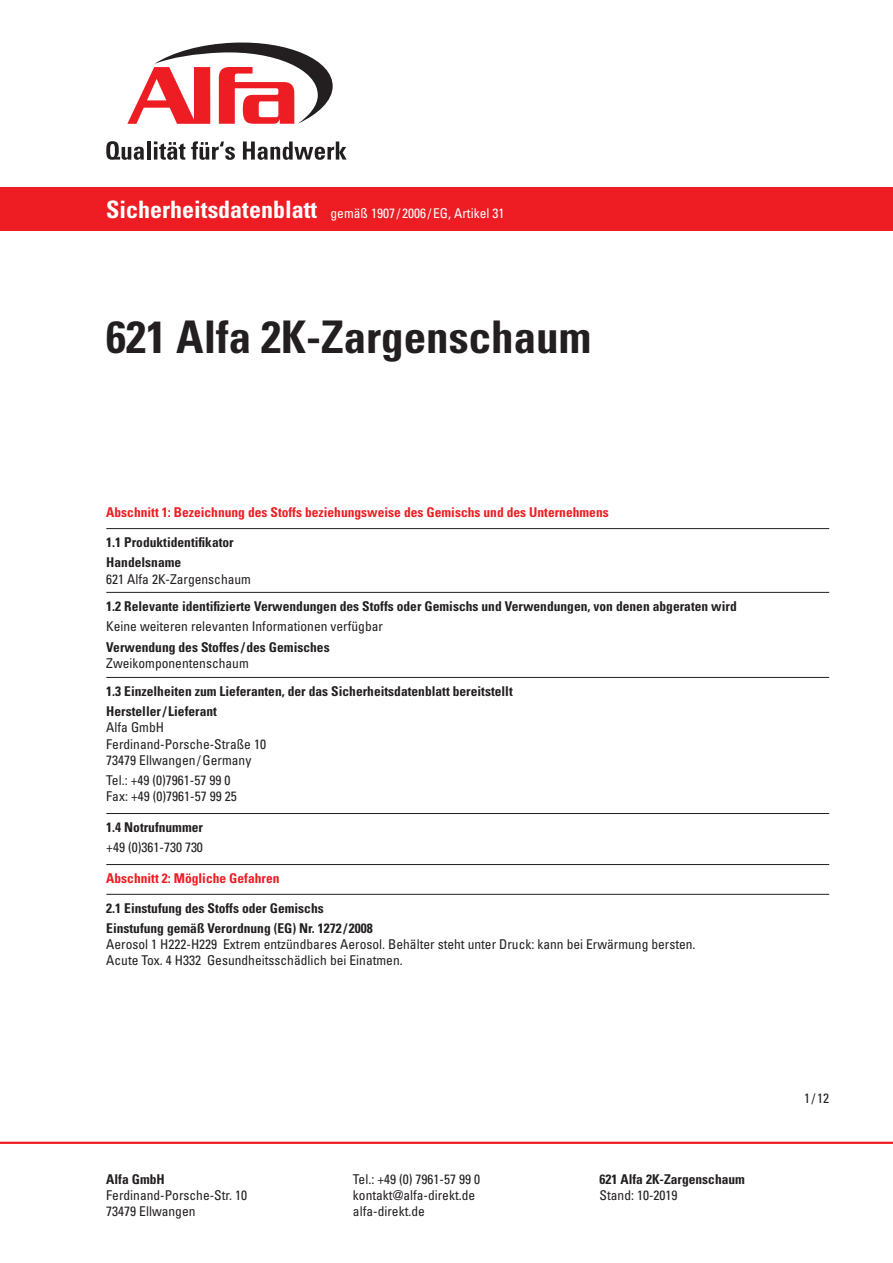
<style>
.page{position:relative;width:893px;height:1263px;background:#fff}
.page>*{position:absolute;margin:0;border:0;box-sizing:border-box;transform-origin:0 0}
.t1{font:700 condensed 45px "Univers LT Std";color:#231f20}
.t2{font:condensed 13.5px/16.2px "Univers LT Std";color:#231f20}
.t3{font:700 condensed 13.5px/20.4px "Univers LT Std";color:#231f20}
.t4{font:700 condensed 13.5px "Univers LT Std";color:#ee1d23}
.t5{font:condensed 13.5px "Univers LT Std";color:#fff}
.s1{font-weight:700;font-size:24px}
</style>
<div class="page">
<hr style="left:0;top:1142px;width:893px;height:2px;background:#ee1d23">
<div style="left:0;top:187px;width:893px;height:44px;background:#ee1d23"></div>
<svg style="left:106px;top:141px;width:38px;height:19px"></svg>
<hr style="left:147px;top:141px;width:3px;height:19px;background:#231f20">
<svg style="left:154px;top:141px;width:31px;height:19px"></svg>
<svg style="left:191px;top:141px;width:44px;height:19px"></svg>
<svg style="left:243px;top:141px;width:104px;height:19px"></svg>
<svg style="left:127px;top:42px;width:206px;height:82px"></svg>
<hr style="left:106px;top:528px;width:723px;height:1px;background:#231f20">
<hr style="left:106px;top:592px;width:723px;height:1px;background:#231f20">
<hr style="left:106px;top:677px;width:723px;height:1px;background:#231f20">
<hr style="left:106px;top:813px;width:723px;height:1px;background:#231f20">
<hr style="left:106px;top:864px;width:723px;height:1px;background:#231f20">
<hr style="left:106px;top:894px;width:723px;height:1px;background:#231f20">
<p class="t5" style="left:106px;top:205px;width:400px"><span class="s1">Sicherheitsdatenblatt</span> gemäß 1907 / 2006 /EG, Artikel 31</p>
<h1 class="t1" style="left:106px;top:309px;width:486px">621 Alfa 2K-Zargenschaum</h1>
<p class="t4" style="left:106px;top:504px;width:504px">Abschnitt 1: Bezeichnung des Stoffs beziehungsweise des Gemischs und des Unternehmens</p>
<p class="t3" style="left:106px;top:532px;width:129px">1.1 Produktidentifikator<br>Handelsname</p>
<p class="t2" style="left:106px;top:570px;width:146px">621 Alfa 2K-Zargenschaum</p>
<p class="t3" style="left:106px;top:596px;width:632px">1.2 Relevante identifizierte Verwendungen des Stoffs oder Gemischs und Verwendungen, von denen abgeraten wird</p>
<p class="t2" style="left:106px;top:618px;width:278px">Keine weiteren relevanten Informationen verfügbar</p>
<p class="t3" style="left:106px;top:636px;width:225px">Verwendung des Stoffes / des Gemisches</p>
<p class="t2" style="left:106px;top:655px;width:144px">Zweikomponentenschaum</p>
<p class="t3" style="left:106px;top:681px;width:408px">1.3 Einzelheiten zum Lieferanten, der das Sicherheitsdatenblatt bereitstellt<br>Hersteller/ Lieferant</p>
<p class="t2" style="left:106px;top:719px;width:161px">Alfa GmbH<br>Ferdinand-Porsche-Straße 10<br>73479 Ellwangen/Germany</p>
<p class="t2" style="left:106px;top:772px;width:132px">Tel.: +49 (0)7961-57 99 0<br>Fax: +49 (0)7961-57 99 25</p>
<p class="t3" style="left:106px;top:817px;width:98px">1.4 Notrufnummer</p>
<p class="t2" style="left:106px;top:839px;width:98px">+49 (0)361-730 730</p>
<p class="t4" style="left:106px;top:870px;width:175px">Abschnitt 2: Mögliche Gefahren</p>
<p class="t3" style="left:106px;top:897px;width:268px">2.1 Einstufung des Stoffs oder Gemischs<br>Einstufung gemäß Verordnung (EG) Nr. 1272 / 2008</p>
<p class="t2" style="left:106px;top:936px;width:591px">Aerosol 1 H222-H229 Extrem entzündbares Aerosol. Behälter steht unter Druck: kann bei Erwärmung bersten.<br>Acute Tox. 4 H332 Gesundheitsschädlich bei Einatmen.</p>
<p class="t3" style="left:106px;top:1169px;width:60px">Alfa GmbH</p>
<p class="t2" style="left:106px;top:1187px;width:142px">Ferdinand-Porsche-Str. 10<br>73479 Ellwangen</p>
<p class="t2" style="left:353px;top:1171px;width:129px">Tel.: +49 (0) 7961-57 99 0 kontakt@alfa-direkt.de alfa-direkt.de</p>
<p class="t3" style="left:600px;top:1169px;width:147px">621 Alfa 2K-Zargenschaum</p>
<p class="t2" style="left:600px;top:1187px;width:79px">Stand: 10-2019</p>
<p class="t2" style="left:804px;top:1090px;width:27px">1/12</p>
</div>
